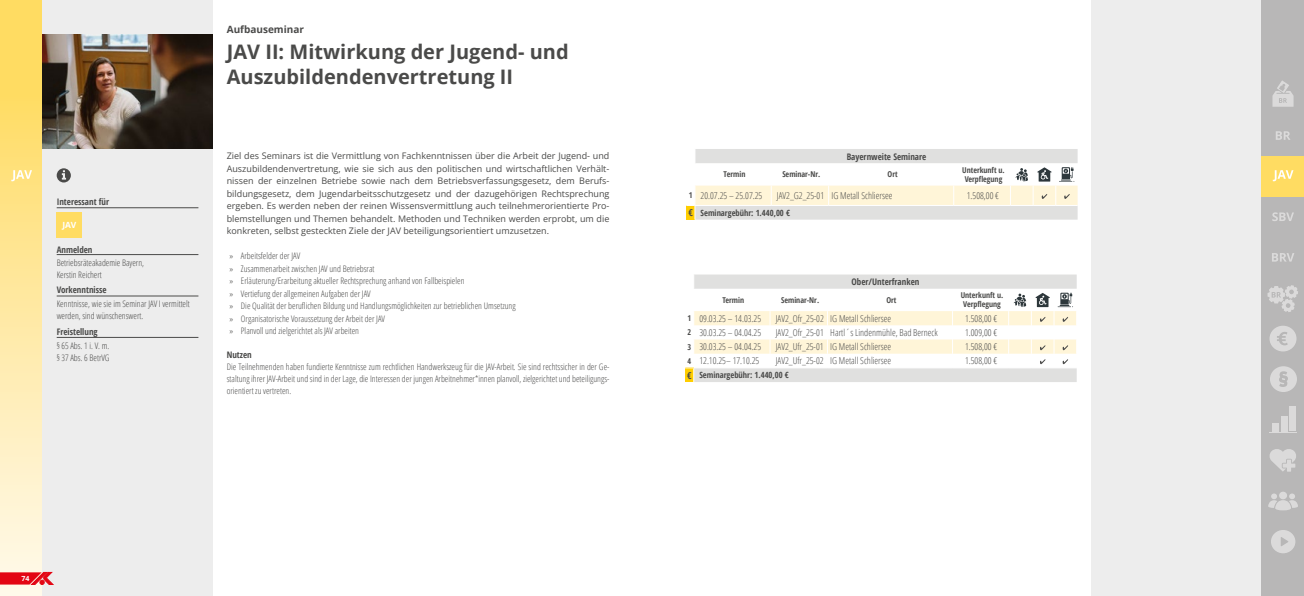
<style>
.page{position:relative;width:1304px;height:596px;background:#fff}
.page>*{position:absolute;margin:0;border:0;box-sizing:border-box;transform-origin:0 0}
.t1{font:700 20px/25px "Open Sans";color:#4a4a49}
.t2{font:700 10px "Open Sans";color:#4a4a49}
.t3{font:300 9.5px "Open Sans Condensed";color:#4a4a49}
.t4{font:300 9px/12.5px "Open Sans Condensed";color:#4a4a49}
.t5{font:9px/12.5px "Open Sans";color:#4a4a49;text-align:justify}
.t6{font:700 condensed 9px "Open Sans";color:#4a4a49}
.t7{font:700 condensed 8.5px "Open Sans";color:#4a4a49}
.t8{font:700 8.5px "Open Sans";color:#fff}
.t9{font:700 condensed 8px/9px "Open Sans";color:#4a4a49;text-align:center}
.t10{font:700 7px "Open Sans";color:#fff}
.s1{font-family:"Open Sans";font-weight:700;font-stretch:condensed;font-size:8px}
.s2{font-size:9.5px}
</style>
<div class="page">
<div style="left:0;top:0;width:43px;height:595px;background:linear-gradient(to bottom,#ffd953,#fff7ea)"></div>
<div style="left:43px;top:0;width:170px;height:595px;background:#ededed"></div>
<svg style="left:0;top:572px;width:53px;height:12px"></svg>
<div style="left:1091px;top:0;width:170px;height:595px;background:#ededed"></div>
<svg style="left:11px;top:170px;width:21px;height:11px"></svg>
<div style="left:1261px;top:0;width:43px;height:595px;background:#b8b7b7"></div>
<svg style="left:1272px;top:253px;width:22px;height:8px"></svg>
<svg style="left:1272px;top:212px;width:22px;height:9px"></svg>
<svg style="left:1269px;top:326px;width:27px;height:25px"></svg>
<svg style="left:1270px;top:366px;width:27px;height:26px"></svg>
<svg style="left:1268px;top:493px;width:30px;height:17px"></svg>
<svg style="left:1269px;top:449px;width:27px;height:22px"></svg>
<div style="left:1289px;top:406px;width:7px;height:25px;background:#dbdada"></div>
<div style="left:1281px;top:415px;width:6px;height:16px;background:#dbdada"></div>
<div style="left:1272px;top:423px;width:7px;height:8px;background:#dbdada"></div>
<svg style="left:1269px;top:432px;width:28px;height:1px"></svg>
<svg style="left:1271px;top:530px;width:24px;height:23px"></svg>
<svg style="left:1267px;top:285px;width:31px;height:27px"></svg>
<svg style="left:1272px;top:80px;width:22px;height:27px"></svg>
<svg style="left:1276px;top:131px;width:14px;height:9px"></svg>
<div style="left:1261px;top:156px;width:43px;height:40px;background:#ffdc62"></div>
<svg style="left:1273px;top:170px;width:20px;height:11px"></svg>
<img style="left:43px;top:34px;width:170px;height:115px">
<svg style="left:57px;top:168px;width:14px;height:14px"></svg>
<hr style="left:57px;top:207px;width:141px;height:1px;background:#4a4a49">
<hr style="left:57px;top:254px;width:141px;height:1px;background:#4a4a49">
<hr style="left:57px;top:295px;width:141px;height:1px;background:#4a4a49">
<hr style="left:57px;top:337px;width:141px;height:1px;background:#4a4a49">
<div style="left:57px;top:212px;width:25px;height:25px;background:#ffdc62"></div>
<svg style="left:686px;top:149px;width:392px;height:70px"></svg>
<svg style="left:685px;top:274px;width:392px;height:108px"></svg>
<p class="t6" style="left:57px;top:195px;width:54px">Interessant für</p>
<p class="t8" style="left:62px;top:219px;width:15px">JAV</p>
<p class="t6" style="left:57px;top:243px;width:37px">Anmelden</p>
<p class="t4" style="left:57px;top:256px;width:89px;line-height:12px">Betriebsräteakademie Bayern,<br>Kerstin Reichert</p>
<p class="t6" style="left:57px;top:283px;width:51px">Vorkenntnisse</p>
<p class="t4" style="left:57px;top:297px;width:135px;line-height:12px">Kenntnisse, wie sie im Seminar JAV I vermittelt werden, sind wünschenswert.</p>
<p class="t6" style="left:57px;top:325px;width:42px">Freistellung</p>
<p class="t4" style="left:57px;top:339px;width:55px;line-height:12px">§ 65 Abs. 1 i. V. m. § 37 Abs. 6 BetrVG</p>
<p class="t2" style="left:227px;top:23px;width:79px">Aufbauseminar</p>
<h1 class="t1" style="left:227px;top:39px;width:343px">JAV II: Mitwirkung der Jugend- und<br>Auszubildendenvertretung II</h1>
<p class="t5" style="left:227px;top:149px;width:384px">Ziel des Seminars ist die Vermittlung von Fachkenntnissen über die Arbeit der Jugend- und Auszubildendenvertretung, wie sie sich aus den politischen und wirtschaftlichen Verhält&shy;nissen der einzelnen Betriebe sowie nach dem Betriebsverfassungsgesetz, dem Berufs&shy;bildungsgesetz, dem Jugendarbeitsschutzgesetz und der dazugehörigen Rechtsprechung ergeben. Es werden neben der reinen Wissensvermittlung auch teilnehmerorientierte Pro&shy;blemstellungen und Themen behandelt. Methoden und Techniken werden erprobt, um die konkreten, selbst gesteckten Ziele der JAV beteiligungsorientiert umzusetzen.</p>
<p class="t4" style="left:230px;top:249px;width:287px">» Arbeitsfelder der JAV<br>» Zusammenarbeit zwischen JAV und Betriebsrat<br>» Erläuterung/Erarbeitung aktueller Rechtsprechung anhand von Fallbeispielen<br>» Vertiefung der allgemeinen Aufgaben der JAV<br>» Die Qualität der beruflichen Bildung und Handlungsmöglichkeiten zur betrieblichen Umsetzung » Organisatorische Voraussetzung der Arbeit der JAV<br>» Planvoll und zielgerichtet als JAV arbeiten</p>
<p class="t6" style="left:227px;top:348px;width:27px">Nutzen</p>
<p class="t4" style="left:227px;top:360px;width:384px;line-height:12px;text-align:justify">Die Teilnehmenden haben fundierte Kenntnisse zum rechtlichen Handwerkszeug für die JAV-Arbeit. Sie sind rechtssicher in der Ge&shy;staltung ihrer JAV-Arbeit und sind in der Lage, die Interessen der jungen Arbeitnehmer*innen planvoll, zielgerichtet und beteiligungs&shy;orientiert zu vertreten.</p>
<p class="t10" style="left:21px;top:573px;width:9px">74</p>
<p class="t6" style="left:847px;top:150px;width:81px">Bayernweite Seminare</p>
<p class="t9" style="left:724px;top:170px;width:23px">Termin</p>
<p class="t9" style="left:782px;top:170px;width:40px">Seminar-Nr.</p>
<p class="t9" style="left:888px;top:170px;width:12px">Ort</p>
<p class="t9" style="left:962px;top:165px;width:44px">Unterkunft u.<br>Verpflegung</p>
<p class="t3" style="left:689px;top:189px;width:75px"><span class="s1">1</span> 20.07.25 – 25.07.25</p>
<p class="t3" style="left:777px;top:189px;width:117px">JAV2_G2_25-01 IG Metall Schliersee</p>
<p class="t3" style="left:967px;top:189px;width:34px">1.508,00 €</p>
<p class="t7" style="left:688px;top:207px;width:103px"><span class="s2">€</span> Seminargebühr: 1.440,00 €</p>
<p class="t6" style="left:852px;top:275px;width:69px">Ober/Unterfranken</p>
<p class="t9" style="left:722px;top:295px;width:23px">Termin</p>
<p class="t9" style="left:781px;top:295px;width:40px">Seminar-Nr.</p>
<p class="t9" style="left:886px;top:295px;width:12px">Ort</p>
<p class="t9" style="left:961px;top:291px;width:44px">Unterkunft u.<br>Verpflegung</p>
<p class="t3" style="left:688px;top:312px;width:75px"><span class="s1">1</span> 09.03.25 – 14.03.25</p>
<p class="t3" style="left:776px;top:312px;width:117px">JAV2_Ofr_25-02 IG Metall Schliersee</p>
<p class="t3" style="left:965px;top:312px;width:34px">1.508,00 €</p>
<p class="t3" style="left:688px;top:326px;width:75px"><span class="s1">2</span> 30.03.25 – 04.04.25</p>
<p class="t3" style="left:776px;top:326px;width:164px">JAV2_Ofr_25-01 Hartl´s Lindenmühle, Bad Berneck</p>
<p class="t3" style="left:965px;top:326px;width:34px">1.009,00 €</p>
<p class="t3" style="left:688px;top:340px;width:75px"><span class="s1">3</span> 30.03.25 – 04.04.25</p>
<p class="t3" style="left:776px;top:340px;width:117px">JAV2_Ufr_25-01 IG Metall Schliersee</p>
<p class="t3" style="left:965px;top:340px;width:34px">1.508,00 €</p>
<p class="t3" style="left:688px;top:354px;width:73px"><span class="s1">4</span> 12.10.25– 17.10.25</p>
<p class="t3" style="left:776px;top:354px;width:117px">JAV2_Ufr_25-02 IG Metall Schliersee</p>
<p class="t3" style="left:965px;top:354px;width:34px">1.508,00 €</p>
<p class="t7" style="left:687px;top:369px;width:103px"><span class="s2">€</span> Seminargebühr: 1.440,00 €</p>
</div>
